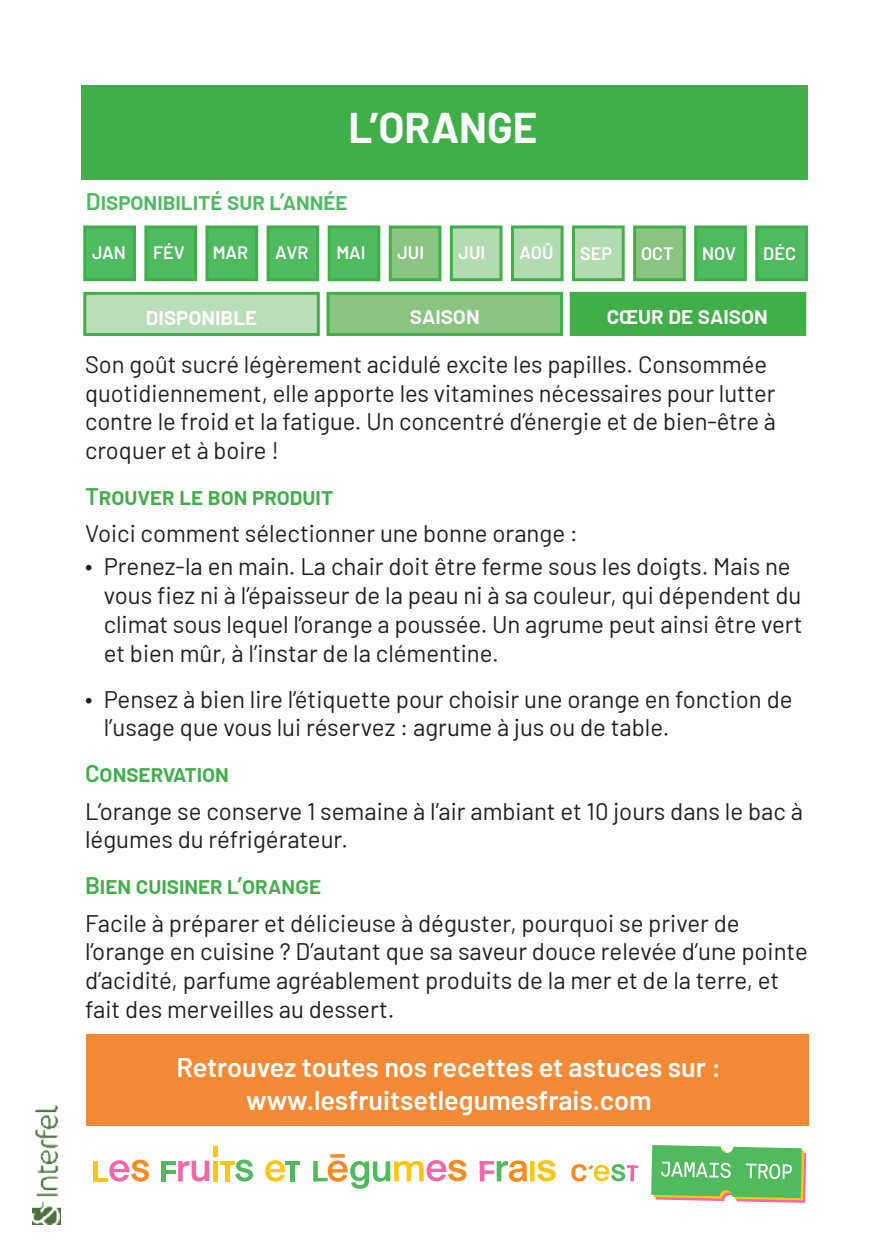
<style>
.page{position:relative;width:893px;height:1259px;background:#fff}
.page>*{position:absolute;margin:0;border:0;box-sizing:border-box;transform-origin:0 0}
.t1{font:700 42px "Barlow";color:#fff}
.t2{font:600 27px/33px "Barlow";color:#fff;text-align:center}
.t3{font:24px/28.8px "Barlow";color:#231f20}
.t4{font:600 24px "Barlow";color:#40ae49}
.t5{font:600 24px "Barlow";color:#fff}
.t6{font:600 24px "Barlow";color:#4fba60}
.t7{font:600 18px "Barlow";color:#fff}
</style>
<div class="page">
<div style="left:86px;top:1034px;width:723px;height:92px;background:#f48a35"></div>
<div style="left:81px;top:85px;width:727px;height:94px;background:#40ae49"></div>
<div style="left:83px;top:225px;width:53px;height:56px;background:#4fba60;border:3px solid #40ae49"></div>
<div style="left:328px;top:225px;width:52px;height:56px;background:#4fba60;border:3px solid #40ae49"></div>
<div style="left:572px;top:225px;width:53px;height:56px;background:#b3dbb2;border:3px solid #40ae49"></div>
<div style="left:205px;top:225px;width:53px;height:56px;background:#4fba60;border:3px solid #40ae49"></div>
<div style="left:450px;top:225px;width:52px;height:56px;background:#b3dbb2;border:3px solid #40ae49"></div>
<div style="left:694px;top:225px;width:53px;height:56px;background:#4fba60;border:3px solid #40ae49"></div>
<div style="left:144px;top:225px;width:53px;height:56px;background:#4fba60;border:3px solid #40ae49"></div>
<div style="left:389px;top:225px;width:52px;height:56px;background:#89c480;border:3px solid #40ae49"></div>
<div style="left:633px;top:225px;width:53px;height:56px;background:#89c480;border:3px solid #40ae49"></div>
<div style="left:267px;top:225px;width:52px;height:56px;background:#4fba60;border:3px solid #40ae49"></div>
<div style="left:511px;top:225px;width:53px;height:56px;background:#b3dbb2;border:3px solid #40ae49"></div>
<div style="left:755px;top:225px;width:53px;height:56px;background:#4fba60;border:3px solid #40ae49"></div>
<img style="left:33px;top:1106px;width:28px;height:119px">
<hr style="left:213px;top:1146px;width:4px;height:11px;background:#fec70c">
<svg style="left:178px;top:1160px;width:31px;height:21px"></svg>
<svg style="left:235px;top:1159px;width:18px;height:22px"></svg>
<hr style="left:161px;top:1170px;width:15px;height:4px;background:#51ba5f">
<hr style="left:161px;top:1161px;width:15px;height:3px;background:#51ba5f">
<div style="left:161px;top:1161px;width:5px;height:20px;background:#51ba5f"></div>
<hr style="left:213px;top:1161px;width:4px;height:20px;background:#fec70c">
<div style="left:225px;top:1161px;width:5px;height:20px;background:#fec70c"></div>
<hr style="left:220px;top:1161px;width:15px;height:3px;background:#fec70c">
<svg style="left:109px;top:1159px;width:40px;height:22px"></svg>
<hr style="left:94px;top:1161px;width:4px;height:20px;background:#fec70c">
<hr style="left:94px;top:1178px;width:14px;height:3px;background:#fec70c">
<svg style="left:265px;top:1160px;width:21px;height:21px"></svg>
<div style="left:290px;top:1161px;width:5px;height:20px;background:#51ba5f"></div>
<hr style="left:285px;top:1161px;width:15px;height:3px;background:#51ba5f">
<svg style="left:313px;top:1154px;width:153px;height:34px"></svg>
<div style="left:313px;top:1161px;width:5px;height:20px;background:#51ba5f"></div>
<div style="left:530px;top:1161px;width:5px;height:20px;background:#fec70c"></div>
<svg style="left:484px;top:1160px;width:43px;height:21px"></svg>
<hr style="left:480px;top:1161px;width:4px;height:20px;background:#f168a8">
<svg style="left:537px;top:1159px;width:19px;height:22px"></svg>
<svg style="left:651px;top:1145px;width:155px;height:57px"></svg>
<svg style="left:571px;top:1164px;width:67px;height:17px"></svg>
<div style="left:83px;top:292px;width:237px;height:44px;background:#bbdeba;border:3px solid #40ae49"></div>
<div style="left:327px;top:292px;width:236px;height:44px;background:#89c480;border:3px solid #40ae49"></div>
<div style="left:570px;top:292px;width:236px;height:44px;background:#40ae49"></div>
<h1 class="t1" style="left:348px;top:103px;width:190px">L’ORANGE</h1>
<p class="t6" style="left:86px;top:184px;width:263px">Disponibilité sur l’année</p>
<p class="t7" style="left:92px;top:246px;width:35px">JAN</p>
<p class="t7" style="left:153px;top:246px;width:33px">FÉV</p>
<p class="t7" style="left:213px;top:246px;width:37px">MAR</p>
<p class="t7" style="left:275px;top:246px;width:35px">AVR</p>
<p class="t7" style="left:336px;top:246px;width:31px">MAI</p>
<p class="t7" style="left:397px;top:246px;width:28px">JUI</p>
<p class="t7" style="left:459px;top:246px;width:28px">JUI</p>
<p class="t7" style="left:520px;top:246px;width:35px">AOÛ</p>
<p class="t7" style="left:580px;top:247px;width:34px">SEP</p>
<p class="t7" style="left:641px;top:247px;width:34px">OCT</p>
<p class="t7" style="left:702px;top:247px;width:35px">NOV</p>
<p class="t7" style="left:763px;top:247px;width:34px">DÉC</p>
<p class="t5" style="left:146px;top:298px;width:113px">disponible</p>
<p class="t5" style="left:410px;top:297px;width:71px">saison</p>
<p class="t5" style="left:607px;top:297px;width:163px">cŒur de saison</p>
<p class="t3" style="left:85px;top:352px;width:692px">Son goût sucré légèrement acidulé excite les papilles. Consommée quotidiennement, elle apporte les vitamines nécessaires pour lutter contre le froid et la fatigue. Un concentré d’énergie et de bien-être à croquer et à boire !</p>
<p class="t4" style="left:85px;top:479px;width:250px">Trouver le bon produit</p>
<p class="t3" style="left:85px;top:520px;width:707px;line-height:33px">Voici comment sélectionner une bonne orange :<br>∙ Prenez-la en main. La chair doit être ferme sous les doigts. Mais ne</p>
<p class="t3" style="left:104px;top:579px;width:700px;text-align:justify">vous fiez ni à l’épaisseur de la peau ni à sa couleur, qui dépendent du climat sous lequel l’orange a poussée. Un agrume peut ainsi être vert et bien mûr, à l’instar de la clémentine.</p>
<p class="t3" style="left:104px;top:683px;width:690px;text-indent:-19px">∙ Pensez à bien lire l’étiquette pour choisir une orange en fonction de l’usage que vous lui réservez : agrume à jus ou de table.</p>
<p class="t4" style="left:85px;top:756px;width:145px">Conservation</p>
<p class="t3" style="left:85px;top:794px;width:719px">L’orange se conserve 1 semaine à l’air ambiant et 10 jours dans le bac à légumes du réfrigérateur.</p>
<p class="t4" style="left:85px;top:868px;width:238px">Bien cuisiner l’orange</p>
<p class="t3" style="left:85px;top:911px;width:724px">Facile à préparer et délicieuse à déguster, pourquoi se priver de l’orange en cuisine ? D’autant que sa saveur douce relevée d’une pointe d’acidité, parfume agréablement produits de la mer et de la terre, et fait des merveilles au dessert.</p>
<p class="t2" style="left:176px;top:1053px;width:546px">Retrouvez toutes nos recettes et astuces sur : www.lesfruitsetlegumesfrais.com</p>
</div>
